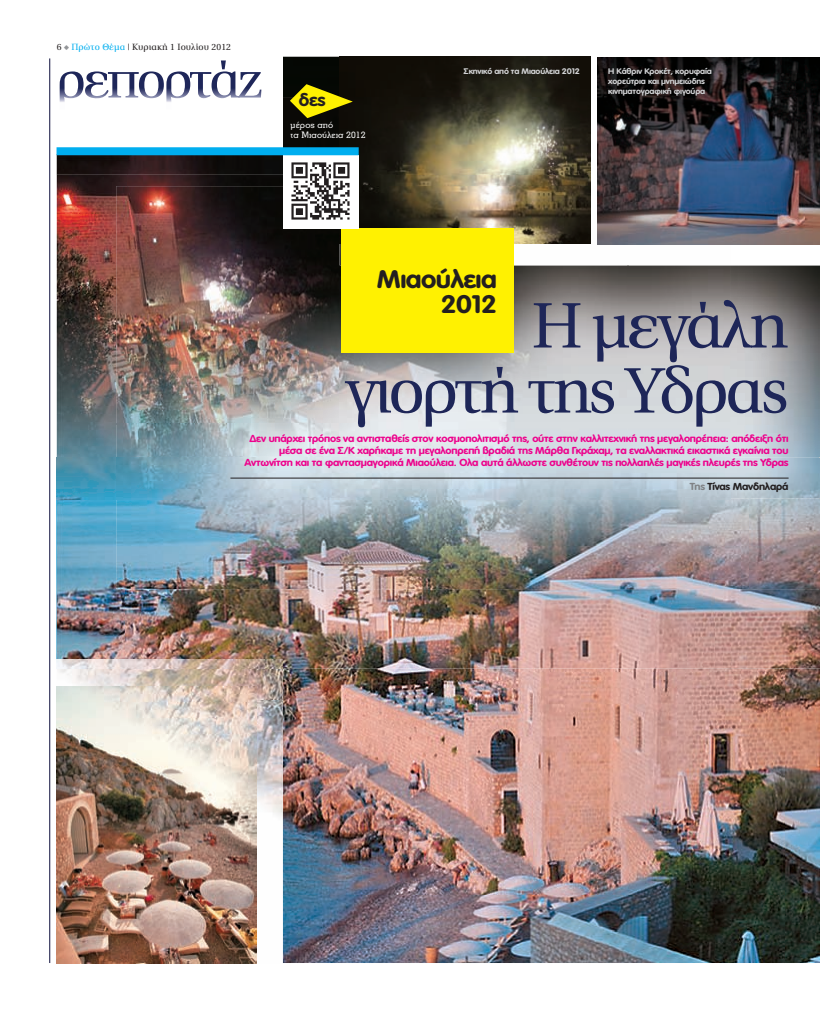
<style>
.page{position:relative;width:820px;height:1021px;background:#fff}
.page>*{position:absolute;margin:0;border:0;box-sizing:border-box;transform-origin:0 0}
.t1{font:300 64px/65px "Thema Utotitloi";letter-spacing:-.06em;color:#1e2658;text-align:right}
.t2{font:800 25px/24.5px "PF Futura Neu Rounded";letter-spacing:-.02em;color:#231f20;text-align:right;scale:1.1 1}
.t3{font:800 17.2px "PF Futura Neu Rounded";color:#231f20;scale:1.1 1}
.t4{font:800 10px/12px "PF Futura Neu Rounded";letter-spacing:-.02em;color:#ed028c;text-align:right;scale:1.1 1}
.t5{font:800 10px "PF Futura Neu Rounded";letter-spacing:-.02em;color:#231f20;scale:1.1 1}
.t6{font:300 9px "Thema Utotitloi";letter-spacing:.01em;color:#231f20}
.t7{font:9px/10px "PF Detour";letter-spacing:.01em;color:#fff}
.t8{font:800 8px/10px "PF Futura Neu Rounded";letter-spacing:-.02em;color:#d1d2d4;scale:1.1 1}
.s1{color:#939598}
.s2{color:#00aeef}
.s3{color:#808285}
</style>
<div class="page">
<img style="left:784px;top:668px;width:35px;height:295px">
<img style="left:283px;top:668px;width:501px;height:295px">
<img style="left:57px;top:499px;width:69px;height:160px">
<img style="left:126px;top:589px;width:693px;height:79px">
<div style="left:283px;top:57px;width:56px;height:40px;background:#050803"></div>
<img style="left:57px;top:175px;width:70px;height:283px">
<img style="left:127px;top:175px;width:156px;height:11px">
<img style="left:57px;top:458px;width:672px;height:41px">
<img style="left:57px;top:97px;width:282px;height:78px">
<hr style="left:50px;top:58px;width:1px;height:905px;background:#0e0f3d">
<div style="left:56px;top:54px;width:227px;height:99px;background:#fff"></div>
<svg style="left:60px;top:60px;width:201px;height:42px"></svg>
<img style="left:819px;top:498px;width:1px;height:91px">
<img style="left:116px;top:498px;width:703px;height:91px">
<img style="left:729px;top:244px;width:91px;height:254px">
<img style="left:819px;top:458px;width:1px;height:40px">
<img style="left:116px;top:186px;width:238px;height:272px">
<img style="left:354px;top:265px;width:375px;height:193px">
<hr style="left:230px;top:478px;width:558px;height:1px;background:#231f20">
<img style="left:359px;top:57px;width:460px;height:129px">
<img style="left:590px;top:97px;width:7px;height:78px">
<img style="left:819px;top:186px;width:1px;height:79px">
<img style="left:339px;top:186px;width:390px;height:79px">
<img style="left:339px;top:57px;width:251px;height:118px">
<img style="left:339px;top:186px;width:251px;height:58px">
<img style="left:57px;top:659px;width:226px;height:41px">
<img style="left:256px;top:700px;width:27px;height:263px">
<img style="left:57px;top:687px;width:199px;height:276px">
<img style="left:597px;top:58px;width:222px;height:186px">
<div style="left:341px;top:228px;width:172px;height:124px;background:#fff101"></div>
<div style="left:283px;top:155px;width:75px;height:73px;background:#fff"></div>
<img style="left:291px;top:162px;width:59px;height:58px">
<svg style="left:290px;top:84px;width:62px;height:34px;background:#857e02"></svg>
<div style="left:56px;top:147px;width:302px;height:8px;background:#00aeef"></div>
<p class="t6" style="left:57px;top:43px;width:176px">6 <span class="s1">◆</span> <span class="s2">Πρώτο Θέμα</span> | Κυριακή 1 Ιουλίου 2012</p>
<p class="t3" style="left:299px;top:93px;width:26px">δες</p>
<p class="t7" style="left:290px;top:121px;width:76px">μέρος από<br>τα Μιαούλεια 2012</p>
<p class="t8" style="left:463px;top:66px;width:107px">Σκηνικό από τα Μιαούλεια 2012</p>
<p class="t8" style="left:608px;top:67px;width:96px">Η Κάθριν Κροκέτ, κορυφαία χορεύτρια και μνημειώδης κινηματογραφική φιγούρα</p>
<p class="t2" style="left:377px;top:269px;width:110px">Μιαούλεια<br>2012</p>
<p class="t1" style="left:345px;top:298px;width:445px">Η μεγάλη γιορτή της Υδρας</p>
<p class="t4" style="left:244px;top:433px;width:496px">Δεν υπάρχει τρόπος να αντισταθείς στον κοσμοπολιτισμό της, ούτε στην καλλιτεχνική της μεγαλοπρέπεια: απόδειξη ότι μέσα σε ένα Σ/Κ χαρήκαμε τη μεγαλοπρεπή βραδιά της Μάρθα Γκράχαμ, τα εναλλακτικά εικαστικά εγκαίνια του<br>Αντωνίτση και τα φαντασμαγορικά Μιαούλεια. Ολα αυτά άλλωστε συνθέτουν τις πολλαπλές μαγικές πλευρές της Υδρας</p>
<p class="t5" style="left:689px;top:482px;width:91px"><span class="s3">Της</span> Τίνας Μανδηλαρά</p>
</div>
